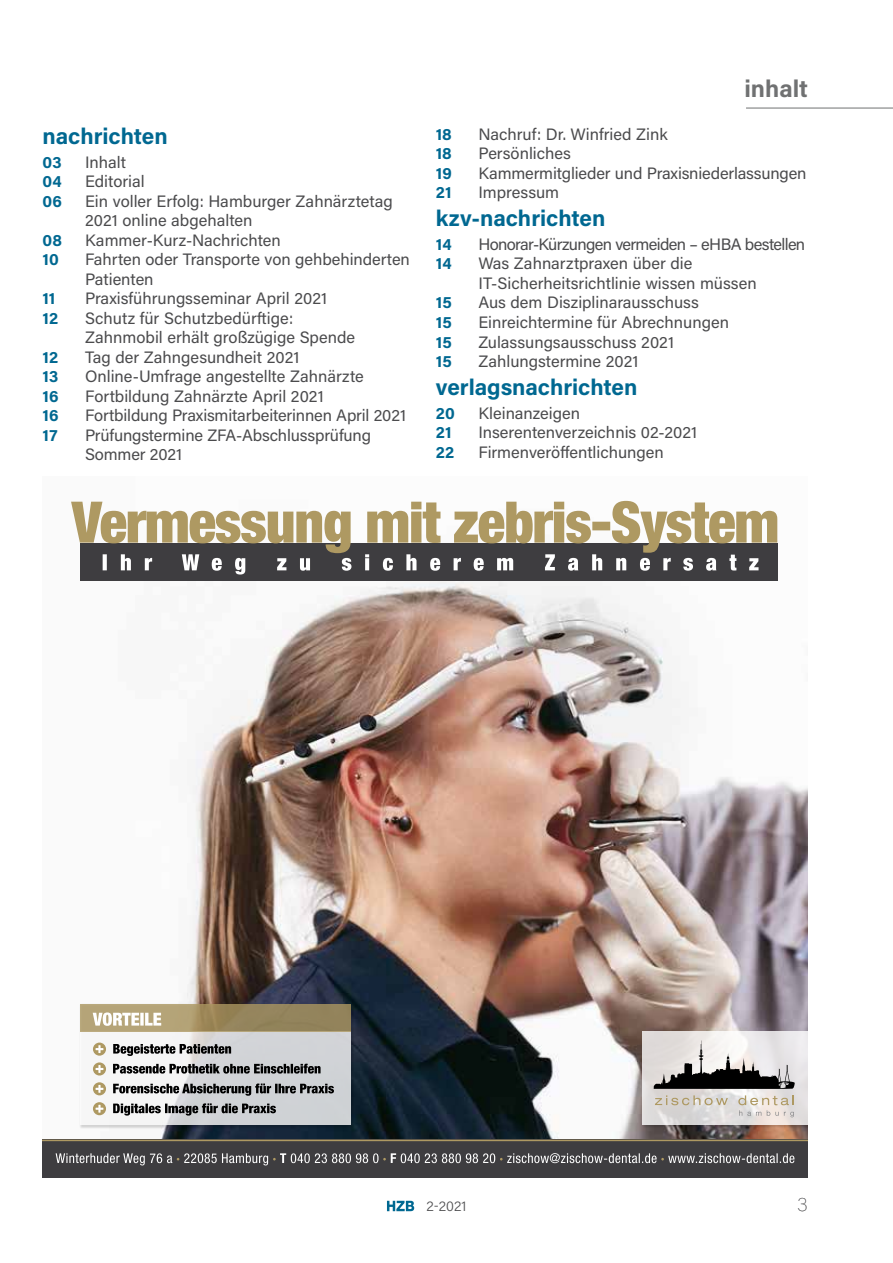
<style>
.page{position:relative;width:893px;height:1263px;background:#fff}
.page>*{position:absolute;margin:0;border:0;box-sizing:border-box;transform-origin:0 0}
.t1{font:700 24px "Acumin Pro";color:#707172}
.t2{font:700 22.5px "Acumin Pro";letter-spacing:-.005em;color:#006891}
.t3{font:100 19.5px "Acumin Pro";color:#4b4b4d}
.t4{font:16.5px/19.5px "Acumin Pro";color:#4b4b4d}
.t5{font:700 16.5px "Acumin Pro";color:#006891}
.t6{font:16.5px "Acumin Pro";letter-spacing:-.04em;color:#4b4b4d}
.t7{font:300 13.5px "Acumin Pro";color:#4b4b4d}
</style>
<div class="page">
<svg style="left:387px;top:1201px;width:27px;height:10px"></svg>
<hr style="left:746px;top:108px;width:147px;height:1px;background:#707172">
<img style="left:43px;top:500px;width:765px;height:640px">
<div style="left:43px;top:1140px;width:765px;height:38px;background:#3e3d40"></div>
<svg style="left:56px;top:1153px;width:738px;height:12px"></svg>
<hr style="left:43px;top:1140px;width:765px;height:1px;background:#ae9962">
<div style="left:642px;top:1031px;width:166px;height:97px;background:#000;opacity:.2"></div>
<svg style="left:642px;top:1032px;width:166px;height:93px;background:#e3e0df"></svg>
<svg style="left:654px;top:1040px;width:141px;height:49px;background:#a29f9e"></svg>
<svg style="left:655px;top:1095px;width:73px;height:10px"></svg>
<svg style="left:738px;top:1095px;width:56px;height:22px"></svg>
<div style="left:80px;top:543px;width:697px;height:37px;background:#3e3d40"></div>
<svg style="left:71px;top:501px;width:706px;height:73px"></svg>
<div style="left:79px;top:1003px;width:275px;height:126px;background:#000;opacity:.2"></div>
<svg style="left:80px;top:1032px;width:271px;height:93px;fill:#d2d4d7"></svg>
<svg style="left:80px;top:1004px;width:271px;height:28px;background:#a08f65"></svg>
<svg style="left:93px;top:1012px;width:68px;height:14px"></svg>
<svg style="left:113px;top:1103px;width:163px;height:12px;background:#7d7e7f"></svg>
<svg style="left:113px;top:1083px;width:221px;height:13px;background:#858687"></svg>
<svg style="left:113px;top:1064px;width:208px;height:9px;background:#636465"></svg>
<svg style="left:113px;top:1044px;width:118px;height:12px"></svg>
<svg style="left:93px;top:1042px;width:13px;height:14px"></svg>
<svg style="left:96px;top:1045px;width:7px;height:8px"></svg>
<svg style="left:93px;top:1062px;width:13px;height:13px"></svg>
<svg style="left:96px;top:1065px;width:7px;height:8px"></svg>
<svg style="left:93px;top:1082px;width:13px;height:13px"></svg>
<svg style="left:96px;top:1085px;width:7px;height:8px"></svg>
<svg style="left:93px;top:1102px;width:13px;height:13px"></svg>
<svg style="left:96px;top:1105px;width:7px;height:8px"></svg>
<h2 class="t2" style="left:43px;top:120px;width:127px">nachrichten</h2>
<p class="t5" style="left:43px;top:150px;width:21px">03</p>
<p class="t4" style="left:85px;top:152px;width:42px">Inhalt</p>
<p class="t5" style="left:43px;top:170px;width:21px">04</p>
<p class="t4" style="left:85px;top:171px;width:61px">Editorial</p>
<p class="t5" style="left:43px;top:189px;width:21px">06</p>
<p class="t4" style="left:85px;top:191px;width:309px">Ein voller Erfolg: Hamburger Zahnärztetag<br>2021 online abgehalten</p>
<p class="t5" style="left:43px;top:228px;width:21px">08</p>
<p class="t4" style="left:85px;top:230px;width:197px">Kammer-Kurz-Nachrichten</p>
<p class="t5" style="left:43px;top:248px;width:18px">10</p>
<p class="t4" style="left:85px;top:249px;width:326px">Fahrten oder Transporte von gehbehinderten<br>Patienten</p>
<p class="t5" style="left:43px;top:287px;width:14px">11</p>
<p class="t4" style="left:85px;top:288px;width:244px">Praxisführungsseminar April 2021</p>
<p class="t5" style="left:43px;top:306px;width:17px">12</p>
<p class="t4" style="left:85px;top:308px;width:272px">Schutz für Schutzbedürftige:<br>Zahnmobil erhält großzügige Spende</p>
<p class="t5" style="left:43px;top:346px;width:17px">12</p>
<p class="t4" style="left:85px;top:347px;width:216px">Tag der Zahngesundheit 2021</p>
<p class="t5" style="left:43px;top:365px;width:17px">13</p>
<p class="t4" style="left:85px;top:366px;width:280px">Online-Umfrage angestellte Zahnärzte</p>
<p class="t5" style="left:43px;top:385px;width:18px">16</p>
<p class="t4" style="left:85px;top:386px;width:240px">Fortbildung Zahnärzte April 2021</p>
<p class="t5" style="left:43px;top:404px;width:18px">16</p>
<p class="t4" style="left:85px;top:405px;width:322px">Fortbildung Praxismitarbeiterinnen April 2021</p>
<p class="t5" style="left:43px;top:424px;width:16px">17</p>
<p class="t4" style="left:85px;top:425px;width:287px">Prüfungstermine ZFA-Abschlussprüfung<br>Sommer 2021</p>
<h1 class="t1" style="left:744px;top:71px;width:65px">inhalt</h1>
<p class="t5" style="left:436px;top:122px;width:18px">18</p>
<p class="t4" style="left:478px;top:124px;width:191px">Nachruf: Dr. Winfried Zink</p>
<p class="t5" style="left:436px;top:142px;width:18px">18</p>
<p class="t4" style="left:478px;top:143px;width:94px">Persönliches</p>
<p class="t5" style="left:436px;top:161px;width:18px">19</p>
<p class="t4" style="left:478px;top:163px;width:330px">Kammermitglieder und Praxisniederlassungen</p>
<p class="t5" style="left:436px;top:181px;width:17px">21</p>
<p class="t4" style="left:478px;top:182px;width:82px">Impressum</p>
<h2 class="t2" style="left:436px;top:202px;width:171px">kzv-nachrichten</h2>
<p class="t5" style="left:436px;top:233px;width:17px">14</p>
<p class="t6" style="left:478px;top:233px;width:328px">Honorar-Kürzungen vermeiden – eHBA bestellen</p>
<p class="t5" style="left:436px;top:252px;width:17px">14</p>
<p class="t4" style="left:478px;top:253px;width:280px">Was Zahnarztpraxen über die<br>IT-Sicherheitsrichtlinie wissen müssen</p>
<p class="t5" style="left:436px;top:291px;width:17px">15</p>
<p class="t4" style="left:478px;top:292px;width:222px">Aus dem Disziplinarausschuss</p>
<p class="t5" style="left:436px;top:311px;width:17px">15</p>
<p class="t4" style="left:478px;top:312px;width:252px">Einreichtermine für Abrechnungen</p>
<p class="t5" style="left:436px;top:330px;width:17px">15</p>
<p class="t4" style="left:478px;top:331px;width:197px">Zulassungsausschuss 2021</p>
<p class="t5" style="left:436px;top:350px;width:17px">15</p>
<p class="t4" style="left:478px;top:351px;width:162px">Zahlungstermine 2021</p>
<h2 class="t2" style="left:436px;top:371px;width:203px">verlagsnachrichten</h2>
<p class="t5" style="left:436px;top:401px;width:20px">20</p>
<p class="t4" style="left:478px;top:403px;width:103px">Kleinanzeigen</p>
<p class="t5" style="left:436px;top:421px;width:17px">21</p>
<p class="t4" style="left:478px;top:422px;width:220px">Inserentenverzeichnis 02-2021</p>
<p class="t5" style="left:436px;top:440px;width:20px">22</p>
<p class="t4" style="left:478px;top:442px;width:187px">Firmenveröffentlichungen</p>
<p class="t7" style="left:426px;top:1197px;width:41px">2-2021</p>
<p class="t3" style="left:798px;top:1191px;width:12px">3</p>
</div>
